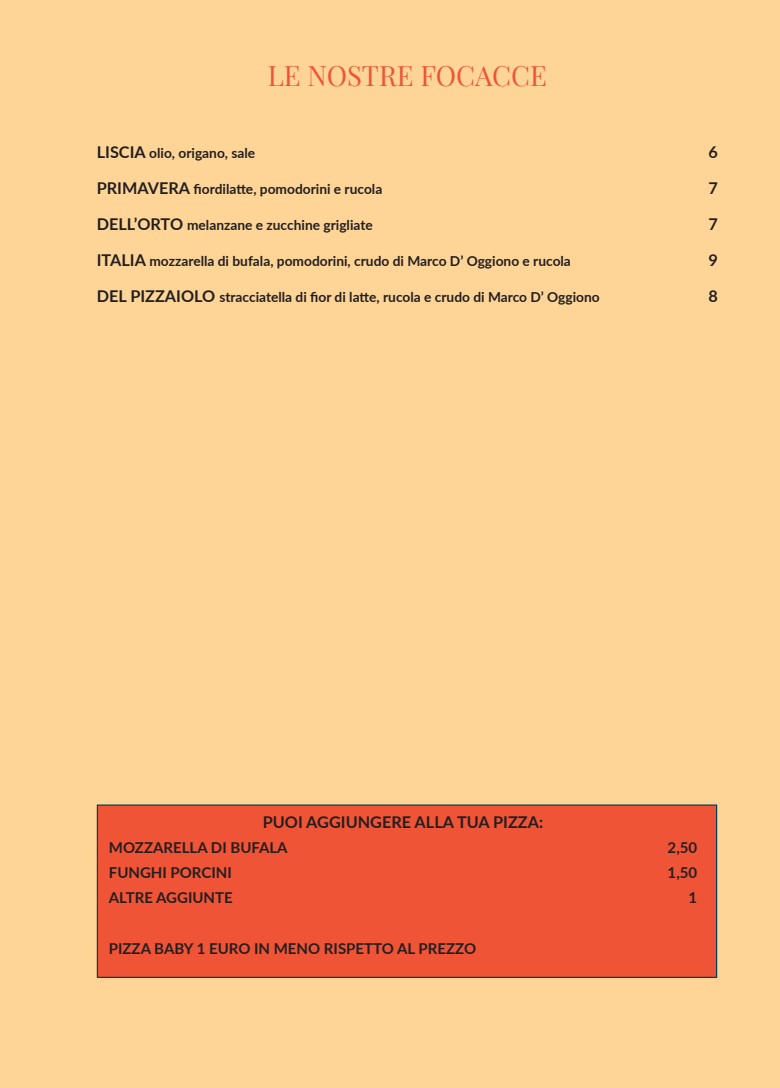
<style>
.page{position:relative;width:780px;height:1088px;background:#fed597}
.page>*{position:absolute;margin:0;border:0;box-sizing:border-box;transform-origin:0 0}
.t1{font:27.5px "Playfair Display";color:#f05437}
.t2{font:700 16.25px "Lato";color:#231f20}
.t3{font:700 15px "Lato";color:#231f20}
.t4{font:700 13.75px "Lato";color:#231f20}
.s1{font-size:16.25px}
</style>
<div class="page">
<div style="left:97px;top:804px;width:620px;height:174px;background:#f05437;border:1px solid #00425a"></div>
<h1 class="t1" style="left:268px;top:58px;width:281px">LE NOSTRE FOCACCE</h1>
<p class="t4" style="left:97px;top:143px;width:160px"><span class="s1">LISCIA</span> olio, origano, sale</p>
<p class="t2" style="left:708px;top:140px;width:11px">6</p>
<p class="t4" style="left:97px;top:179px;width:287px"><span class="s1">PRIMAVERA</span> fiordilatte, pomodorini e rucola</p>
<p class="t2" style="left:708px;top:176px;width:11px">7</p>
<p class="t4" style="left:97px;top:215px;width:277px"><span class="s1">DELL’ORTO</span> melanzane e zucchine grigliate</p>
<p class="t2" style="left:708px;top:212px;width:11px">7</p>
<p class="t4" style="left:97px;top:251px;width:475px"><span class="s1">ITALIA</span> mozzarella di bufala, pomodorini, crudo di Marco D’ Oggiono e rucola</p>
<p class="t2" style="left:708px;top:248px;width:11px">9</p>
<p class="t4" style="left:97px;top:287px;width:504px"><span class="s1">DEL PIZZAIOLO</span> stracciatella di fior di latte, rucola e crudo di Marco D’ Oggiono</p>
<p class="t2" style="left:708px;top:284px;width:11px">8</p>
<p class="t2" style="left:263px;top:810px;width:282px">PUOI AGGIUNGERE ALLA TUA PIZZA:</p>
<p class="t3" style="left:109px;top:837px;width:180px">MOZZARELLA DI BUFALA</p>
<p class="t3" style="left:667px;top:837px;width:31px">2,50</p>
<p class="t3" style="left:109px;top:862px;width:124px">FUNGHI PORCINI</p>
<p class="t3" style="left:667px;top:862px;width:31px">1,50</p>
<p class="t3" style="left:109px;top:887px;width:125px">ALTRE AGGIUNTE</p>
<p class="t3" style="left:688px;top:887px;width:10px">1</p>
<p class="t3" style="left:109px;top:937px;width:369px">PIZZA BABY 1 EURO IN MENO RISPETTO AL PREZZO</p>
</div>
